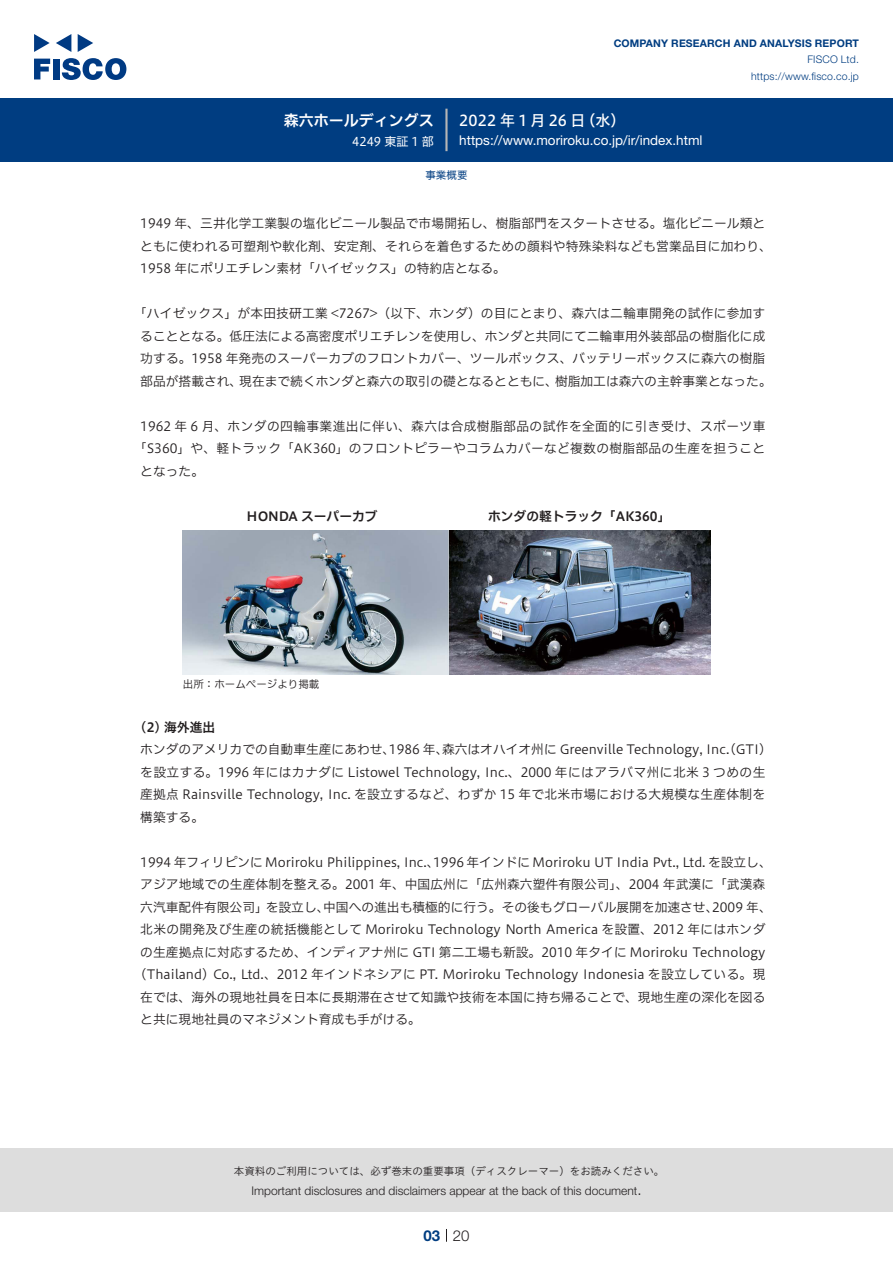
<style>
.page{position:relative;width:893px;height:1263px;background:#fff}
.page>*{position:absolute;margin:0;border:0;box-sizing:border-box;transform-origin:0 0}
.t1{font:15px "Hiragino UD Sans F Std N W5";letter-spacing:.01em;color:#fff}
.t2{font:15px "Hiragino UD Sans F Std N W6";color:#fff}
.t3{font:300 15px "Helvetica Neue LT Std";color:#231f20}
.t4{font:700 15px "Helvetica Neue LT Std";color:#003d81}
.t5{font:13.5px "Helvetica Neue LT Std";color:#fff}
.t6{font:12.75px/22.5px "Hiragino UD Sans F Std N W3";color:#231f20}
.t7{font:12.75px "Hiragino UD Sans F Std N W3";letter-spacing:.02em;color:#231f20}
.t8{font:12.75px "Hiragino UD Sans F Std N W3";letter-spacing:.03em;color:#231f20}
.t9{font:12.75px "Hiragino UD Sans F Std N W6";color:#231f20}
.t10{font:300 12px "Helvetica Neue LT Std";color:#231f20}
.t11{font:12px "Hiragino UD Sans F Std N W4";color:#fff}
.t12{font:10.5px "Hiragino UD Sans Std W3";color:#231f20}
.t13{font:700 10.5px "Helvetica Neue LT Std";letter-spacing:.015em;color:#003d81}
.t14{font:300 10.5px/16.5px "Helvetica Neue LT Std";letter-spacing:.015em;color:#003d81;text-align:right}
.t15{font:10.5px "Hiragino UD Sans F Std N W3";color:#231f20}
.t16{font:10.5px "Hiragino UD Sans F Std N W4";color:#003d81}
</style>
<div class="page">
<div style="left:0;top:1148px;width:893px;height:64px;background:#ddd"></div>
<svg style="left:34px;top:59px;width:16px;height:20px"></svg>
<div style="left:53px;top:59px;width:6px;height:20px;background:#003a83"></div>
<svg style="left:62px;top:58px;width:64px;height:22px"></svg>
<svg style="left:34px;top:34px;width:16px;height:18px"></svg>
<svg style="left:78px;top:34px;width:15px;height:18px"></svg>
<svg style="left:56px;top:34px;width:15px;height:18px"></svg>
<div style="left:0;top:98px;width:893px;height:64px;background:#003d81"></div>
<hr style="left:445px;top:109px;width:3px;height:42px;background:#b5b5b6">
<svg style="left:446px;top:1229px;width:1px;height:13px"></svg>
<img style="left:183px;top:531px;width:527px;height:144px">
<p class="t2" style="left:284px;top:109px;width:152px">森六ホールディングス</p>
<p class="t11" style="left:352px;top:132px;width:83px">4249 東証 1 部</p>
<p class="t13" style="left:614px;top:37px;width:247px">COMPANY RESEARCH AND ANALYSIS REPORT</p>
<p class="t14" style="left:751px;top:51px;width:109px">FISCO Ltd. https://www.fisco.co j p.</p>
<p class="t1" style="left:581px;top:109px;width:46px">（水(</p>
<p class="t1" style="left:459px;top:109px;width:128px">2022 年 1月26 日</p>
<p class="t5" style="left:459px;top:132px;width:245px">https://www.moriroku.co j p. /i r/ index.html</p>
<p class="t16" style="left:425px;top:167px;width:43px">事業概要</p>
<p class="t6" style="left:140px;top:211px;width:633px">1949 年、三井化学工業製の塩化ビニール製品で市場開拓し、樹脂部門をスタートさせる。塩化ビニール類とともに使われる可塑剤や軟化剤、安定剤、それらを着色するための顔料や特殊染料なども営業品目に加わり、<br>1958 年にポリエチレン素材「ハイゼックス」の特約店となる。</p>
<p class="t6" style="left:134px;top:301px;width:633px">「ハイゼックス」が本田技研工業 &lt;7267&gt;（以下、ホンダ）の目にとまり、森六は二輪車開発の試作に参加す</p>
<p class="t6" style="left:140px;top:324px;width:627px">ることとなる。低圧法による高密度ポリエチレンを使用し、ホンダと共同にて二輪車用外装部品の樹脂化に成</p>
<p class="t6" style="left:140px;top:346px;width:626px">功する。1958 年発売のスーパーカブのフロントカバー、ツールボックス、バッテリーボックスに森六の樹脂</p>
<p class="t6" style="left:555px;top:369px;width:218px">樹脂加工は森六の主幹事業となった。</p>
<p class="t6" style="left:239px;top:369px;width:320px">現在まで続くホンダと森六の取引の礎となるとともに、</p>
<p class="t6" style="left:140px;top:369px;width:104px">部品が搭載され、</p>
<p class="t8" style="left:140px;top:416px;width:627px">1962 年 6 月、ホンダの四輪事業進出に伴い、森六は合成樹脂部品の試作を全面的に引き受け、スポーツ車</p>
<p class="t7" style="left:134px;top:439px;width:633px">「S360」や、軽トラック「AK360」のフロントピラーやコラムカバーなど複数の樹脂部品の生産を担うこと</p>
<p class="t6" style="left:140px;top:459px;width:65px">となった。</p>
<p class="t9" style="left:488px;top:506px;width:184px">ホンダの軽トラック「AK360「</p>
<p class="t9" style="left:247px;top:506px;width:133px">HONDA スーパーカブ</p>
<p class="t15" style="left:183px;top:676px;width:138px">出所：ホームページより掲載</p>
<p class="t9" style="left:140px;top:717px;width:76px">2( ) 海外進出</p>
<p class="t6" style="left:140px;top:737px;width:627px">ホンダのアメリカでの自動車生産にあわせ、<br>を設立する。1996 年にはカナダに Listowel Technology, Inc 、. 2000 年にはアラバマ州に北米 3 つめの生産拠点 Rainsville Technology, Inc. を設立するなど、わずか 15 年で北米市場における大規模な生産体制を構築する。</p>
<p class="t6" style="left:433px;top:850px;width:340px">1996 年インドに Moriroku UT India Pvt., Ltd. を設立し、</p>
<p class="t6" style="left:389px;top:737px;width:61px">1986 年、</p>
<p class="t6" style="left:723px;top:737px;width:50px">（. GTI(</p>
<p class="t6" style="left:442px;top:737px;width:285px">森六はオハイオ州に Greenville Technology, Inc</p>
<p class="t6" style="left:140px;top:850px;width:301px">1994 年フィリピンに Moriroku Philippines, Inc 、.</p>
<p class="t6" style="left:140px;top:872px;width:626px">アジア地域での生産体制を整える。2001 年、中国広州に「広州森六塑件有限公司」、2004 年武漢に「武漢森</p>
<p class="t6" style="left:712px;top:895px;width:61px">2009 年、</p>
<p class="t6" style="left:323px;top:895px;width:397px">中国への進出も積極的に行う。その後もグローバル展開を加速させ、</p>
<p class="t6" style="left:140px;top:895px;width:627px">六汽車配件有限公司」<br>北米の開発及び生産の統括機能として Moriroku Technology North America を設置、2012 年にはホンダの生産拠点に対応するため、インディアナ州に GTI 第二工場も新設。2010 年タイに Moriroku Technology (Thailand) Co., Ltd 、. 2012 年インドネシアに PT. Moriroku Technology Indonesia を設立している。現在では、海外の現地社員を日本に長期滞在させて知識や技術を本国に持ち帰ることで、現地生産の深化を図ると共に現地社員のマネジメント育成も手がける。</p>
<p class="t6" style="left:266px;top:895px;width:65px">を設立し、</p>
<p class="t12" style="left:234px;top:1163px;width:432px">本資料のご利用については、必ず巻末の重要事項（ディスクレーマー）をお読みください。</p>
<p class="t3" style="left:637px;top:1180px;width:6px">.</p>
<p class="t10" style="left:251px;top:1183px;width:387px">Important disclosures and disclaimers appear at the back of this document</p>
<p class="t4" style="left:423px;top:1226px;width:18px">03</p>
<p class="t3" style="left:453px;top:1226px;width:18px">20</p>
</div>
